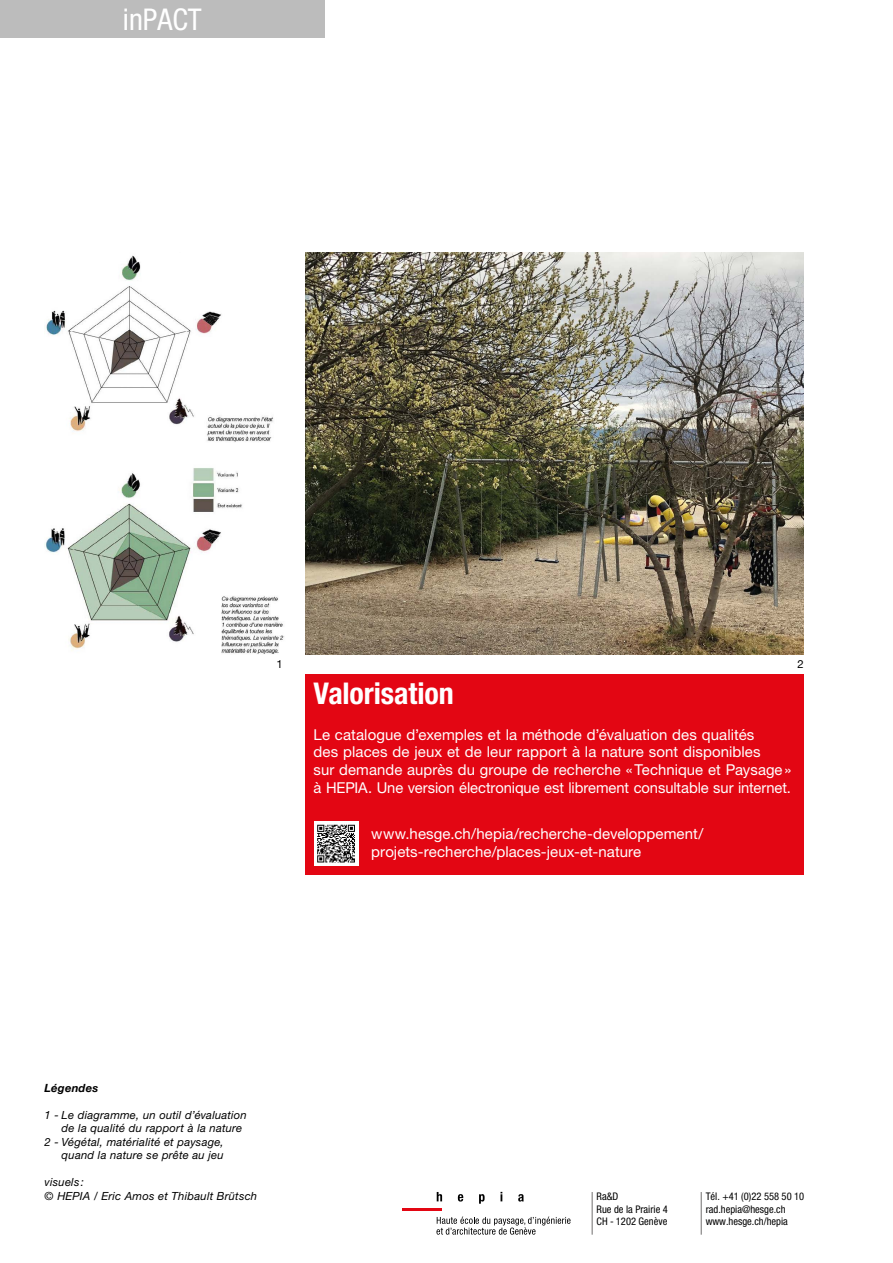
<style>
.page{position:relative;width:893px;height:1263px;background:#fff}
.page>*{position:absolute;margin:0;border:0;box-sizing:border-box;transform-origin:0 0}
.t1{font:700 condensed 30px "Helvetica Neue";letter-spacing:-.005em;color:#fff}
.t2{font:condensed 30px "Helvetica Neue";color:#fff}
.t3{font:15px/17.7px "Helvetica Neue";letter-spacing:.005em;color:#fff}
.t4{font:italic 11.25px/13.5px "Helvetica Neue";letter-spacing:.02em;color:#000}
.t5{font:italic 700 11.25px "Helvetica Neue";letter-spacing:.015em;color:#000}
.t6{font:11.25px "Helvetica Neue";color:#000}
.t7{font:condensed 10.5px/12.3px "Helvetica Neue";color:#000}
</style>
<div class="page">
<div style="left:0;top:0;width:325px;height:37px;background:#bcbcbc"></div>
<div style="left:305px;top:674px;width:499px;height:201px;background:#e30613"></div>
<hr style="left:402px;top:1208px;width:40px;height:2px;background:#e30613">
<svg style="left:436px;top:1216px;width:134px;height:18px"></svg>
<svg style="left:437px;top:1192px;width:5px;height:9px"></svg>
<svg style="left:458px;top:1194px;width:5px;height:7px"></svg>
<svg style="left:479px;top:1194px;width:6px;height:10px"></svg>
<svg style="left:500px;top:1192px;width:2px;height:9px"></svg>
<svg style="left:518px;top:1194px;width:6px;height:7px"></svg>
<hr style="left:592px;top:1192px;width:1px;height:43px;background:#706f6f">
<hr style="left:701px;top:1192px;width:1px;height:43px;background:#706f6f">
<img style="left:305px;top:253px;width:499px;height:401px">
<img style="left:46px;top:255px;width:227px;height:187px">
<img style="left:45px;top:468px;width:239px;height:186px">
<div style="left:314px;top:821px;width:45px;height:45px;background:linear-gradient(to right,#fff,#fff)"></div>
<svg style="left:317px;top:825px;width:38px;height:37px"></svg>
<h1 class="t2" style="left:123px;top:2px;width:80px">inPACT</h1>
<p class="t6" style="left:277px;top:656px;width:8px">1</p>
<p class="t6" style="left:797px;top:656px;width:8px">2</p>
<h1 class="t1" style="left:314px;top:675px;width:142px">Valorisation</h1>
<p class="t3" style="left:314px;top:725px;width:479px">Le catalogue d’exemples et la méthode d’évaluation des qualités<br>des places de jeux et de leur rapport à la nature sont disponibles<br>sur demande auprès du groupe de recherche «Technique et Paysage» à HEPIA. Une version électronique est librement consultable sur internet.</p>
<p class="t3" style="left:371px;top:825px;width:334px">www.hesge.ch/hepia/recherche-developpement/ projets-recherche/places-jeux-et-nature</p>
<p class="t5" style="left:45px;top:1079px;width:55px">Légendes</p>
<p class="t4" style="left:45px;top:1108px;width:204px">1 - Le diagramme, un outil d’évaluation</p>
<p class="t4" style="left:62px;top:1121px;width:182px">de la qualité du rapport à la nature</p>
<p class="t4" style="left:45px;top:1135px;width:181px">2 - Végétal, matérialité et paysage,</p>
<p class="t4" style="left:62px;top:1148px;width:164px">quand la nature se prête au jeu</p>
<p class="t4" style="left:45px;top:1175px;width:214px">visuels:<br>© HEPIA / Eric Amos et Thibault Brütsch</p>
<p class="t7" style="left:597px;top:1190px;width:73px">Ra&amp;D<br>Rue de la Prairie 4<br>CH - 1202 Genève</p>
<p class="t7" style="left:706px;top:1190px;width:100px">Tél. +41 (0)22 558 50 10 rad.hepia@hesge.ch www.hesge.ch/hepia</p>
</div>
